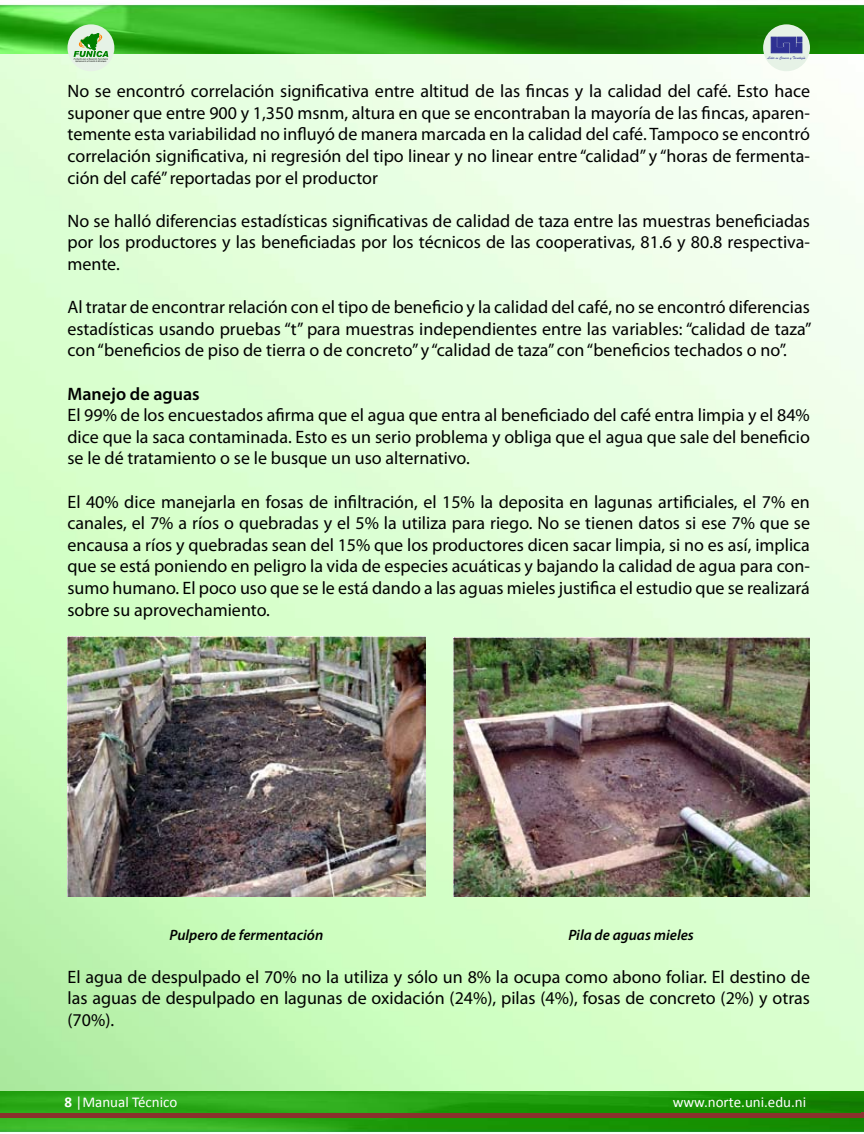
<style>
.page{position:relative;width:864px;height:1134px;background:#fff}
.page>*{position:absolute;margin:0;border:0;box-sizing:border-box;transform-origin:0 0}
.t1{font:18px/21.6px "Myriad Pro";color:#000;text-align:justify}
.t2{font:600 18px "Myriad Pro";color:#000}
.t3{font:italic 600 15px "Myriad Pro";color:#000}
.t4{font:15px "Calibri";color:#fff}
.t5{font:3.9px "Brush Script";color:#2e3192}
</style>
<div class="page">
<img style="left:0;top:4px;width:864px;height:1129px">
<div style="left:0;top:1113px;width:862px;height:5px;background:#8a312d"></div>
<div style="left:68px;top:24px;width:46px;height:47px;background:#e6f2e6;border-radius:50%"></div>
<svg style="left:74px;top:34px;width:34px;height:28px"></svg>
<div style="left:763px;top:24px;width:47px;height:47px;background:#e6f2e6;border-radius:50%"></div>
<svg style="left:771px;top:37px;width:31px;height:16px"></svg>
<img style="left:863px;top:4px;width:1px;height:1087px">
<svg style="left:861px;top:1112px;width:3px;height:6px"></svg>
<img style="left:68px;top:637px;width:357px;height:260px">
<img style="left:453px;top:637px;width:357px;height:260px">
<svg style="left:65px;top:1098px;width:7px;height:9px"></svg>
<p class="t5" style="left:768px;top:55px;width:39px">Líder en Ciencia y Tecnología</p>
<p class="t1" style="left:68px;top:80px;width:744px">No se encontró correlación significativa entre altitud de las fincas y la calidad del café. Esto hace suponer que entre 900 y 1,350 msnm, altura en que se encontraban la mayoría de las fincas, aparen&shy;temente esta variabilidad no influyó de manera marcada en la calidad del café. Tampoco se encontró correlación significativa, ni regresión del tipo linear y no linear entre “calidad” y “horas de fermenta&shy;ción del café” reportadas por el productor</p>
<p class="t1" style="left:68px;top:210px;width:744px">No se halló diferencias estadísticas significativas de calidad de taza entre las muestras beneficiadas por los productores y las beneficiadas por los técnicos de las cooperativas, 81.6 y 80.8 respectiva&shy;mente.</p>
<p class="t1" style="left:68px;top:296px;width:746px">Al tratar de encontrar relación con el tipo de beneficio y la calidad del café, no se encontró diferencias estadísticas usando pruebas “t” para muestras independientes entre las variables: “calidad de taza” con “beneficios de piso de tierra o de concreto” y “calidad de taza” con “beneficios techados o no”.</p>
<p class="t2" style="left:68px;top:382px;width:134px">Manejo de aguas</p>
<p class="t1" style="left:68px;top:404px;width:744px">El 99% de los encuestados afirma que el agua que entra al beneficiado del café entra limpia y el 84% dice que la saca contaminada. Esto es un serio problema y obliga que el agua que sale del beneficio se le dé tratamiento o se le busque un uso alternativo.</p>
<p class="t1" style="left:68px;top:490px;width:744px">El 40% dice manejarla en fosas de infiltración, el 15% la deposita en lagunas artificiales, el 7% en canales, el 7% a ríos o quebradas y el 5% la utiliza para riego. No se tienen datos si ese 7% que se encausa a ríos y quebradas sean del 15% que los productores dicen sacar limpia, si no es así, implica que se está poniendo en peligro la vida de especies acuáticas y bajando la calidad de agua para con&shy;sumo humano. El poco uso que se le está dando a las aguas mieles justifica el estudio que se realizará sobre su aprovechamiento.</p>
<p class="t3" style="left:169px;top:925px;width:155px">Pulpero de fermentación</p>
<p class="t3" style="left:568px;top:925px;width:127px">Pila de aguas mieles</p>
<p class="t1" style="left:68px;top:966px;width:744px">El agua de despulpado el 70% no la utiliza y sólo un 8% la ocupa como abono foliar. El destino de las aguas de despulpado en lagunas de oxidación (24%), pilas (4%), fosas de concreto (2%) y otras (70%).</p>
<p class="t4" style="left:75px;top:1093px;width:103px">|Manual Técnico</p>
<p class="t4" style="left:673px;top:1093px;width:135px">www.norte.uni.edu.ni</p>
</div>
